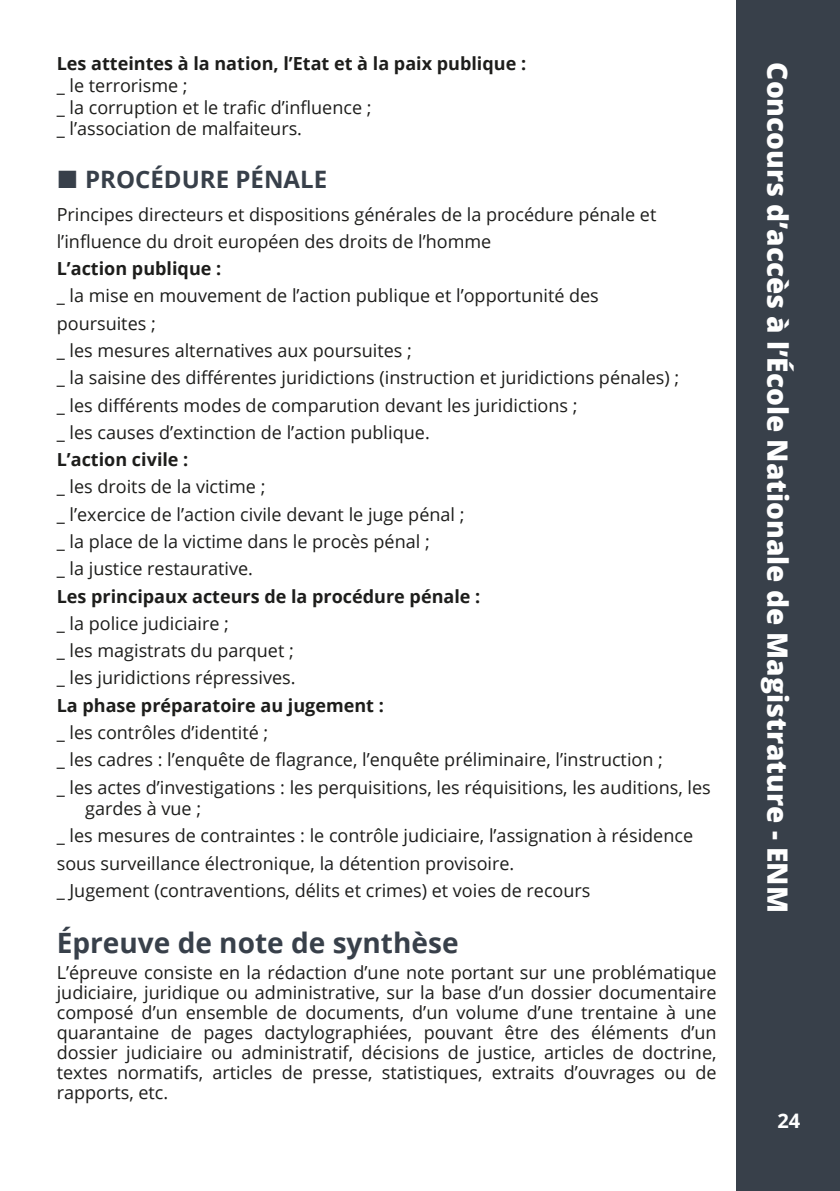
<style>
.page{position:relative;width:840px;height:1191px;background:#fff}
.page>*{position:absolute;margin:0;border:0;box-sizing:border-box;transform-origin:0 0}
.t1{font:800 28px "Open Sans";color:#fff}
.Sous-titre_1_ENM{font:700 28px "Open Sans";color:#38404a}
.t2{font:700 24px "Open Sans";color:#38404a}
.t3{font:700 20px "Open Sans";color:#fff}
.Numérotation{font:18px/21.6px "Open Sans";color:#1d1d1b}
.Texte_standard_noir{font:18px/20px "Open Sans";color:#1d1d1b;text-align:justify}
.Numérotation-2{font:700 18px "Open Sans";color:#1d1d1b}
.Puces_texte_standard_ENM{font:18px "Open Sans";color:#1d1d1b}
</style>
<div class="page">
<div style="left:736px;top:0;width:103px;height:1191px;background:#38404a"></div>
<p class="Numérotation-2" style="left:57px;top:51px;width:470px">Les atteintes à la nation, l’Etat et à la paix publique :</p>
<p class="Puces_texte_standard_ENM" style="left:57px;top:73px;width:132px">_ le terrorisme ;</p>
<p class="Puces_texte_standard_ENM" style="left:57px;top:95px;width:316px">_ la corruption et le trafic d’influence ;</p>
<p class="Puces_texte_standard_ENM" style="left:57px;top:116px;width:247px">_ l’association de malfaiteurs.</p>
<p class="t2" style="left:85px;top:162px;width:243px">PROCÉDURE PÉNALE</p>
<p class="Numérotation" style="left:57px;top:203px;width:601px">Principes directeurs et dispositions générales de la procédure pénale et</p>
<p class="Numérotation" style="left:57px;top:230px;width:436px">l’influence du droit européen des droits de l’homme</p>
<p class="Numérotation-2" style="left:57px;top:256px;width:166px">L’action publique :</p>
<p class="Numérotation" style="left:57px;top:285px;width:543px">_ la mise en mouvement de l’action publique et l’opportunité des</p>
<p class="Numérotation" style="left:57px;top:312px;width:100px">poursuites ;</p>
<p class="Numérotation" style="left:57px;top:339px;width:356px">_ les mesures alternatives aux poursuites ;</p>
<p class="Numérotation" style="left:57px;top:366px;width:623px">_ la saisine des différentes juridictions (instruction et juridictions pénales) ;</p>
<p class="Numérotation" style="left:57px;top:394px;width:522px">_ les différents modes de comparution devant les juridictions ;</p>
<p class="Numérotation" style="left:57px;top:421px;width:374px">_ les causes d’extinction de l’action publique.</p>
<p class="Numérotation-2" style="left:57px;top:447px;width:133px">L’action civile :</p>
<p class="Numérotation" style="left:57px;top:475px;width:210px">_ les droits de la victime ;</p>
<p class="Numérotation" style="left:57px;top:503px;width:409px">_ l’exercice de l’action civile devant le juge pénal ;</p>
<p class="Numérotation" style="left:57px;top:530px;width:374px">_ la place de la victime dans le procès pénal ;</p>
<p class="Numérotation" style="left:57px;top:557px;width:198px">_ la justice restaurative.</p>
<p class="Numérotation-2" style="left:57px;top:583px;width:425px">Les principaux acteurs de la procédure pénale :</p>
<p class="Numérotation" style="left:57px;top:612px;width:174px">_ la police judiciaire ;</p>
<p class="Numérotation" style="left:57px;top:639px;width:238px">_ les magistrats du parquet ;</p>
<p class="Numérotation" style="left:57px;top:666px;width:240px">_ les juridictions répressives.</p>
<p class="Numérotation-2" style="left:57px;top:692px;width:328px">La phase préparatoire au jugement :</p>
<p class="Numérotation" style="left:57px;top:721px;width:213px">_ les contrôles d’identité ;</p>
<p class="Numérotation" style="left:57px;top:748px;width:607px">_ les cadres : l’enquête de flagrance, l’enquête préliminaire, l’instruction ;</p>
<p class="Numérotation" style="left:85px;top:775px;width:626px;text-indent:-28px">_ les actes d’investigations : les perquisitions, les réquisitions, les auditions, les gardes à vue ;</p>
<p class="Numérotation" style="left:57px;top:824px;width:637px">_ les mesures de contraintes : le contrôle judiciaire, l’assignation à résidence</p>
<p class="Numérotation" style="left:57px;top:852px;width:459px">sous surveillance électronique, la détention provisoire.</p>
<p class="Numérotation" style="left:57px;top:879px;width:535px">_ Jugement (contraventions, délits et crimes) et voies de recours</p>
<p class="Sous-titre_1_ENM" style="left:57px;top:923px;width:403px">Épreuve de note de synthèse</p>
<p class="Texte_standard_noir" style="left:57px;top:962px;width:661px">L’épreuve consiste en la rédaction d’une note portant sur une problématique judiciaire, juridique ou administrative, sur la base d’un dossier documentaire composé d’un ensemble de documents, d’un volume d’une trentaine à une quarantaine de pages dactylographiées, pouvant être des éléments d’un dossier judiciaire ou administratif, décisions de justice, articles de doctrine, textes normatifs, articles de presse, statistiques, extraits d’ouvrages ou de rapports, etc.</p>
<h1 class="t1" style="left:798px;top:62px;width:851px;rotate:90deg">Concours d’accès à l’École Nationale de Magistrature - ENM</h1>
<p class="t3" style="left:777px;top:1107px;width:24px">24</p>
</div>
